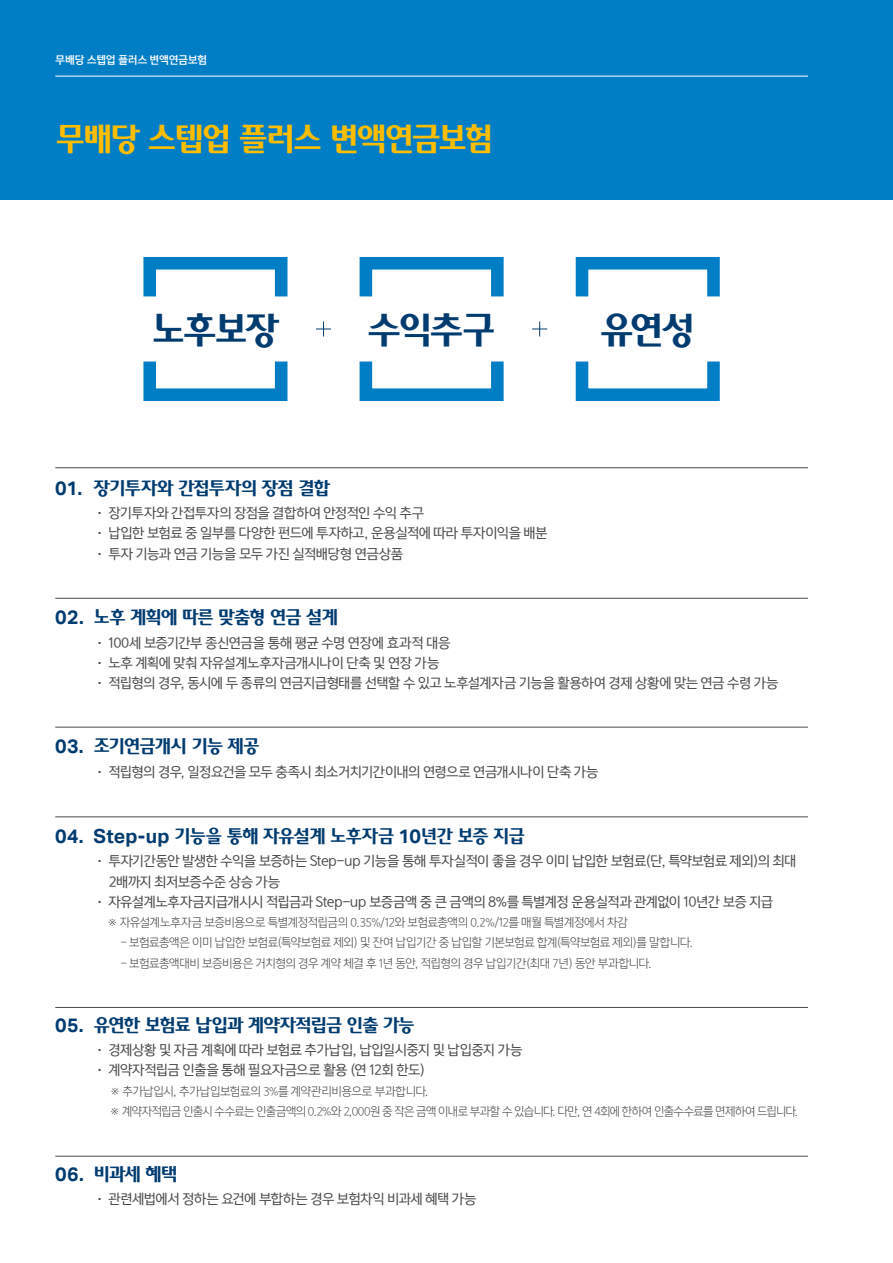
<style>
.page{position:relative;width:893px;height:1263px;background:#fff}
.page>*{position:absolute;margin:0;border:0;box-sizing:border-box;transform-origin:0 0}
.t1{font:39.75px "MWORLDV";letter-spacing:-.07em;color:#003b70}
.t2{font:34.5px "MWORLDV";letter-spacing:-.07em;color:#ffbd00}
.t3{font:19.5px "MWORLDV";letter-spacing:-.065em;color:#003b70}
.t4{font:13.5px "Yoon Gothic 750";letter-spacing:-.05em;color:#4b4c4d}
.t5{font:12px "Yoon Gothic 730";letter-spacing:-.045em;color:#4b4c4d}
.t6{font:10.5px "Yoon Gothic 770";letter-spacing:-.05em;color:#fff}
.s1{font-family:"Aktiv Grotesk";font-weight:700}
</style>
<div class="page">
<div style="left:0;top:0;width:893px;height:199px;background:#007ec5"></div>
<hr style="left:55px;top:76px;width:753px;height:1px;background:#fff">
<hr style="left:55px;top:467px;width:753px;height:1px;background:#4b4c4d">
<hr style="left:55px;top:598px;width:753px;height:1px;background:#4b4c4d">
<hr style="left:55px;top:727px;width:753px;height:1px;background:#4b4c4d">
<hr style="left:55px;top:816px;width:753px;height:1px;background:#4b4c4d">
<hr style="left:55px;top:1007px;width:753px;height:1px;background:#4b4c4d">
<hr style="left:55px;top:1156px;width:753px;height:1px;background:#4b4c4d">
<div style="left:143px;top:355px;width:144px;height:46px;border:13px solid #007ec5"></div>
<div style="left:143px;top:257px;width:144px;height:46px;border:13px solid #007ec5"></div>
<div style="left:360px;top:355px;width:144px;height:46px;border:13px solid #007ec5"></div>
<div style="left:360px;top:257px;width:144px;height:46px;border:13px solid #007ec5"></div>
<div style="left:576px;top:355px;width:144px;height:46px;border:13px solid #007ec5"></div>
<div style="left:576px;top:257px;width:144px;height:46px;border:13px solid #007ec5"></div>
<svg style="left:316px;top:321px;width:15px;height:15px"></svg>
<svg style="left:532px;top:321px;width:15px;height:15px"></svg>
<p class="t6" style="left:55px;top:53px;width:153px">무배당 스텝업 플러스 변액연금보험</p>
<p class="t2" style="left:56px;top:122px;width:439px">무배당 스텝업 플러스 변액연금보험</p>
<p class="t1" style="left:152px;top:310px;width:129px">노후보장</p>
<p class="t1" style="left:367px;top:310px;width:130px">수익추구</p>
<p class="t1" style="left:600px;top:310px;width:97px">유연성</p>
<p class="t3" style="left:55px;top:478px;width:276px"><span class="s1">01.</span> 장기투자와 간접투자의 장점 결합</p>
<p class="t4" style="left:94px;top:503px;width:332px">• 장기투자와 간접투자의 장점을 결합하여 안정적인 수익 추구</p>
<p class="t4" style="left:94px;top:523px;width:456px">• 납입한 보험료 중 일부를 다양한 펀드에 투자하고, 운용실적에 따라 투자이익을 배분</p>
<p class="t4" style="left:94px;top:543px;width:311px">• 투자 기능과 연금 기능을 모두 가진 실적배당형 연금상품</p>
<p class="t3" style="left:55px;top:608px;width:285px"><span class="s1">02.</span> 노후 계획에 따른 맞춤형 연금 설계</p>
<p class="t4" style="left:94px;top:633px;width:358px">• 100세 보증기간부 종신연금을 통해 평균 수명 연장에 효과적 대응</p>
<p class="t4" style="left:94px;top:653px;width:347px">• 노후 계획에 맞춰 자유설계노후자금개시나이 단축 및 연장 가능</p>
<p class="t4" style="left:94px;top:673px;width:687px">• 적립형의 경우, 동시에 두 종류의 연금지급형태를 선택할 수 있고 노후설계자금 기능을 활용하여 경제 상황에 맞는 연금 수령 가능</p>
<p class="t3" style="left:55px;top:737px;width:206px"><span class="s1">03.</span> 조기연금개시 기능 제공</p>
<p class="t4" style="left:94px;top:762px;width:507px">• 적립형의 경우, 일정요건을 모두 충족시 최소거치기간이내의 연령으로 연금개시나이 단축 가능</p>
<p class="t3" style="left:55px;top:827px;width:471px"><span class="s1">04. Step-up</span> 기능을 통해 자유설계 노후자금 <span class="s1">10</span>년간 보증 지급</p>
<p class="t4" style="left:94px;top:851px;width:705px">• 투자기간동안 발생한 수익을 보증하는 Step-up 기능을 통해 투자실적이 좋을 경우 이미 납입한 보험료(단, 특약보험료 제외)의 최대</p>
<p class="t4" style="left:109px;top:872px;width:173px">2배까지 최저보증수준 상승 가능</p>
<p class="t4" style="left:94px;top:892px;width:681px">• 자유설계노후자금지급개시시 적립금과 Step-up 보증금액 중 큰 금액의 8%를 특별계정 운용실적과 관계없이 10년간 보증 지급</p>
<p class="t5" style="left:107px;top:915px;width:522px">※ 자유설계노후자금 보증비용으로 특별계정적립금의 0.35%/12와 보험료총액의 0.2%/12를 매월 특별계정에서 차감</p>
<p class="t5" style="left:121px;top:935px;width:574px">- 보험료총액은 이미 납입한 보험료(특약보험료 제외) 및 잔여 납입기간 중 납입할 기본보험료 합계(특약보험료 제외)를 말합니다.</p>
<p class="t5" style="left:121px;top:956px;width:533px">- 보험료총액대비 보증비용은 거치형의 경우 계약 체결 후 1년 동안, 적립형의 경우 납입기간(최대 7년) 동안 부과합니다.</p>
<p class="t3" style="left:55px;top:1015px;width:361px"><span class="s1">05.</span> 유연한 보험료 납입과 계약자적립금 인출 가능</p>
<p class="t4" style="left:94px;top:1040px;width:430px">• 경제상황 및 자금 계획에 따라 보험료 추가납입, 납입일시중지 및 납입중지 가능</p>
<p class="t4" style="left:94px;top:1060px;width:333px">• 계약자적립금 인출을 통해 필요자금으로 활용 (연 12회 한도)</p>
<p class="t5" style="left:110px;top:1084px;width:320px">※ 추가납입시, 추가납입보험료의 3%를 계약관리비용으로 부과합니다.</p>
<p class="t5" style="left:109px;top:1104px;width:690px">※ 계약자적립금 인출시 수수료는 인출금액의 0.2%와 2,000원 중 작은 금액 이내로 부과할 수 있습니다. 다만, 연 4회에 한하여 인출수수료를 면제하여 드립니다.</p>
<p class="t3" style="left:55px;top:1164px;width:124px"><span class="s1">06.</span> 비과세 혜택</p>
<p class="t4" style="left:94px;top:1189px;width:385px">• 관련세법에서 정하는 요건에 부합하는 경우 보험차익 비과세 혜택 가능</p>
</div>
